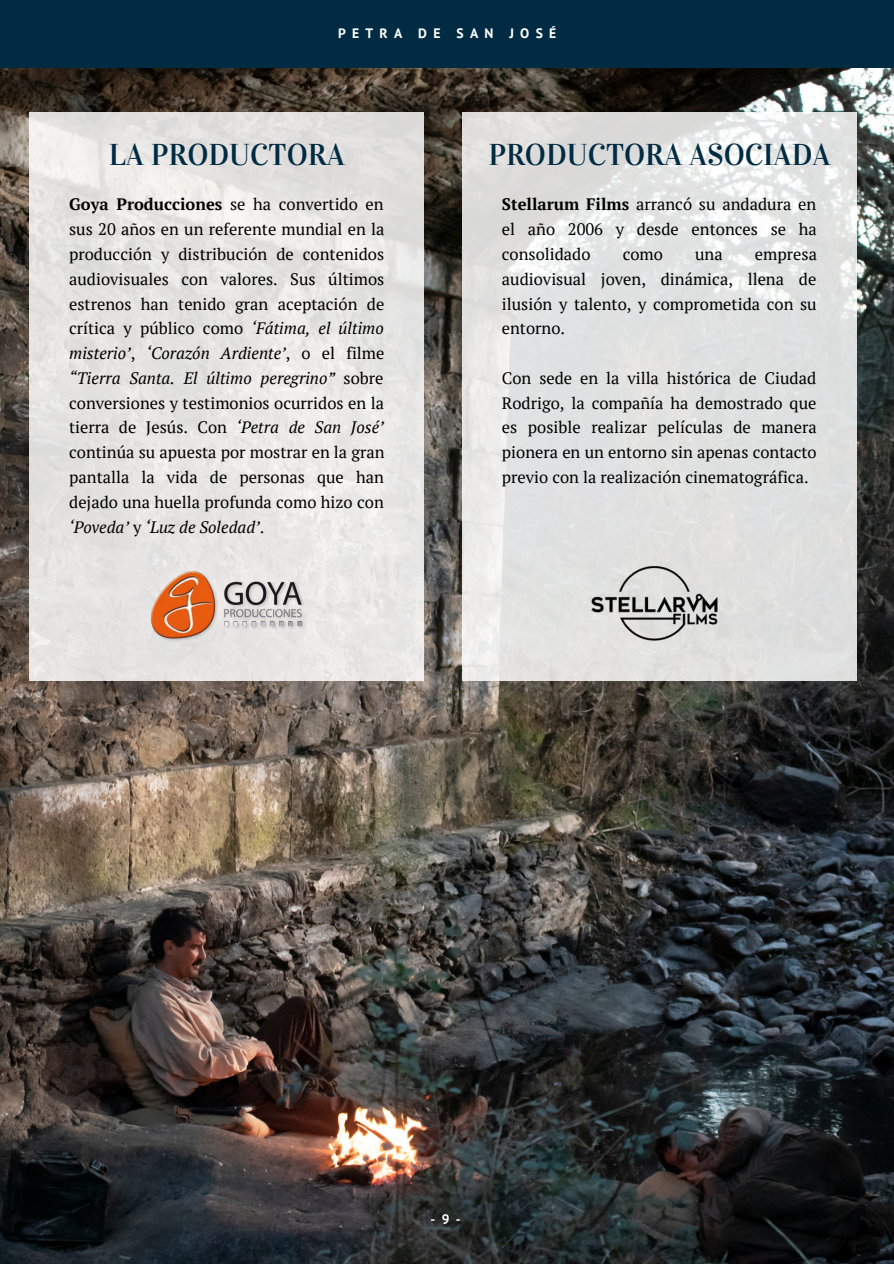
<style>
.page{position:relative;width:894px;height:1264px;background:#fff}
.page>*{position:absolute;margin:0;border:0;box-sizing:border-box;transform-origin:0 0}
.t1{font:30px "Vidaloka";color:#012b42}
.t2{font:16.5px/24.8px "PT Serif";color:#000;text-align:justify}
.t3{font:700 13.65px "PT Sans";letter-spacing:.46em;color:#fff}
.s1{font-weight:700}
.s2{font-style:italic}
</style>
<div class="page">
<div style="left:0;top:0;width:893px;height:1263px;background:#012b42"></div>
<img style="left:0;top:68px;width:893px;height:1195px">
<svg style="left:30px;top:112px;width:394px;height:569px;fill:#e6e5e3"></svg>
<img style="left:140px;top:563px;width:173px;height:84px">
<svg style="left:462px;top:112px;width:394px;height:569px;fill:#e0e1e1"></svg>
<img style="left:535px;top:545px;width:248px;height:101px">
<p class="t3" style="left:338px;top:24px;width:220px">PETRA DE SAN JOSÉ</p>
<p class="t1" style="left:109px;top:136px;width:237px">LA PRODUCTORA</p>
<p class="t2" style="left:69px;top:192px;width:317px"><span class="s1">Goya Producciones</span> se ha convertido en sus 20 años en un referente mundial en la producción y distribución de contenidos audiovisuales con valores. Sus últimos estrenos han tenido gran aceptación de crítica y público como <span class="s2">‘Fátima, el último misterio’</span>, <span class="s2">‘Corazón Ardiente’</span>, o el filme <span class="s2">“Tierra Santa. El último peregrino”</span> sobre conversiones y testimonios ocurridos en la tierra de Jesús. Con <span class="s2">‘Petra de San José’ </span>continúa su apuesta por mostrar en la gran pantalla la vida de personas que han dejado una huella profunda como hizo con <span class="s2">‘Poveda’</span> y <span class="s2">‘Luz de Soledad’</span>.</p>
<p class="t1" style="left:488px;top:136px;width:344px">PRODUCTORA ASOCIADA</p>
<p class="t2" style="left:501px;top:192px;width:316px"><span class="s1">Stellarum Films</span> arrancó su andadura en el año 2006 y desde entonces se ha consolidado</p>
<p class="t2" style="left:501px;top:241px;width:316px;text-indent:253px">empresa audiovisual joven, dinámica, llena de ilusión y talento, y comprometida con su entorno.</p>
<p class="t2" style="left:501px;top:365px;width:316px">Con sede en la villa histórica de Ciudad Rodrigo, la compañía ha demostrado que es posible realizar películas de manera pionera en un entorno sin apenas contacto previo con la realización cinematográfica.</p>
<p class="t2" style="left:622px;top:241px;width:42px">como</p>
<p class="t2" style="left:695px;top:241px;width:29px">una</p>
<p class="t3" style="left:430px;top:1210px;width:32px">-9-</p>
</div>
